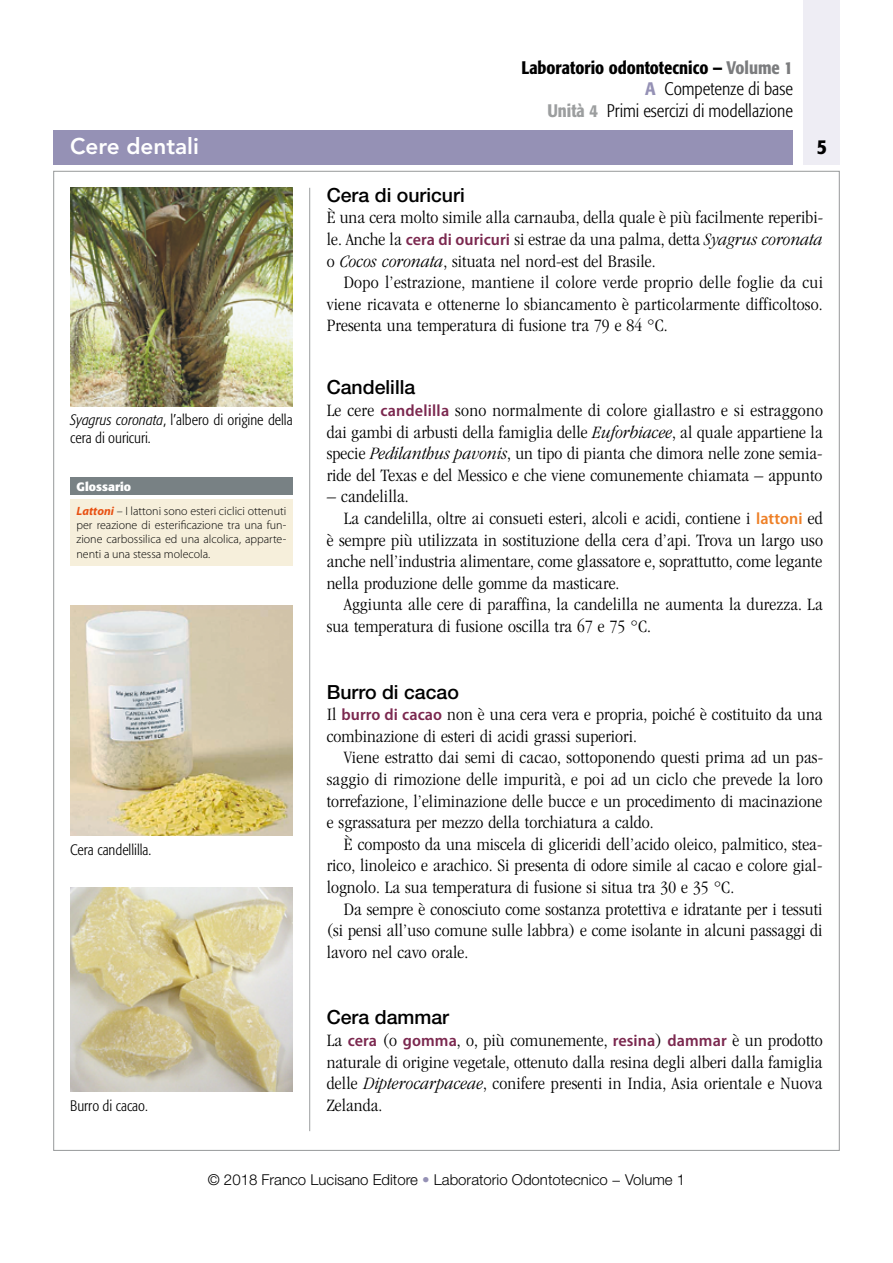
<style>
.page{position:relative;width:893px;height:1263px;background:#fff}
.page>*{position:absolute;margin:0;border:0;box-sizing:border-box;transform-origin:0 0}
.t1{font:800 22.5px "Avenir LT Std";color:#fff}
.t2{font:500 condensed 21px "Formata";color:#000}
.t3{font:500 19.5px "Helvetica Neue LT Std";color:#000}
.t4{font:300 condensed 18px/21.6px "ITC Garamond Std";letter-spacing:.005em;color:#000;text-align:justify;scale:1.05 1}
.t5{font:300 condensed 18px/21.6px "Formata";color:#000;text-align:right}
.t6{font:300 condensed 15px/18px "Formata";color:#000}
.t7{font:300 15px "Helvetica Neue LT Std";color:#000}
.t8{font:300 12px/14.4px "Myriad Pro";color:#000;text-align:justify}
.t9{font:700 12px "Formata";color:#fff}
.s1{font-weight:500}
.s2{font-weight:500;color:#7b7c7e}
.s3{font-weight:500;color:#9591b5}
.s4{font-weight:500;color:#9c9e9f}
.s5{font-style:italic}
.s6{font-weight:700;font-style:italic;color:#e85113}
.s7{font-family:"Myriad Pro";font-weight:600;font-stretch:semi-condensed;font-size:16.5px;color:#7b284f}
.s8{font-family:"Myriad Pro";font-weight:600;font-stretch:semi-condensed;font-size:16.5px;color:#ee8027}
.s9{color:#9591b5}
</style>
<div class="page">
<div style="left:53px;top:130px;width:740px;height:34px;background:#9591b5"></div>
<div style="left:804px;top:0;width:36px;height:164px;background:#eeedf4"></div>
<hr style="left:309px;top:188px;width:1px;height:943px;background:#9c9e9f">
<img style="left:70px;top:188px;width:223px;height:218px">
<img style="left:70px;top:605px;width:223px;height:231px">
<img style="left:70px;top:887px;width:223px;height:204px">
<div style="left:70px;top:499px;width:223px;height:67px;background:#f6efdb"></div>
<div style="left:70px;top:478px;width:223px;height:17px;background:#788184"></div>
<p class="t5" style="left:521px;top:57px;width:273px"><span class="s1">Laboratorio odontotecnico −</span> <span class="s2">Volume 1<br></span><span class="s3">A</span> Competenze di base<br><span class="s4">Unità 4</span> Primi esercizi di modellazione</p>
<p class="t1" style="left:70px;top:133px;width:130px">Cere dentali</p>
<p class="t2" style="left:817px;top:133px;width:12px">5</p>
<p class="t6" style="left:70px;top:411px;width:224px"><span class="s5">Syagrus coronata</span>, l’albero di origine della cera di ouricuri.</p>
<p class="t9" style="left:77px;top:479px;width:56px">Glossario</p>
<p class="t8" style="left:77px;top:504px;width:211px"><span class="s6">Lattoni</span> – I lattoni sono esteri ciclici ottenuti per reazione di esterificazione tra una fun&shy;zione carbossilica ed una alcolica, apparte&shy;nenti a una stessa molecola.</p>
<p class="t6" style="left:70px;top:841px;width:83px">Cera candellilla.</p>
<p class="t6" style="left:70px;top:1097px;width:79px">Burro di cacao.</p>
<p class="t3" style="left:327px;top:183px;width:140px">Cera di ouricuri</p>
<p class="t4" style="left:327px;top:207px;width:474px">È una cera molto simile alla carnauba, della quale è più facilmente reperibi&shy;le. Anche la <span class="s7">cera di ouricuri</span> si estrae da una palma, detta <span class="s5">Syagrus coronata </span>o <span class="s5">Cocos coronata</span>, situata nel nord-est del Brasile.</p>
<p class="t4" style="left:327px;top:272px;width:474px;text-indent:17px">Dopo l’estrazione, mantiene il colore verde proprio delle foglie da cui viene ricavata e ottenerne lo sbiancamento è particolarmente difficoltoso.<br>Presenta una temperatura di fusione tra 79 e 84 °C.</p>
<p class="t3" style="left:327px;top:376px;width:90px">Candelilla</p>
<p class="t4" style="left:327px;top:400px;width:474px">Le cere <span class="s7">candelilla</span> sono normalmente di colore giallastro e si estraggono dai gambi di arbusti della famiglia delle <span class="s5">Euforbiacee</span>, al quale appartiene la specie <span class="s5">Pedilanthus pavonis</span>, un tipo di pianta che dimora nelle zone semia&shy;ride del Texas e del Messico e che viene comunemente chiamata – appunto</p>
<p class="t4" style="left:327px;top:486px;width:80px">– candelilla.</p>
<p class="t4" style="left:344px;top:508px;width:458px">La candelilla, oltre ai consueti esteri, alcoli e acidi, contiene i <span class="s8">lattoni</span> ed</p>
<p class="t4" style="left:327px;top:529px;width:474px">è sempre più utilizzata in sostituzione della cera d’api. Trova un largo uso</p>
<p class="t4" style="left:327px;top:551px;width:473px">anche nell’industria alimentare, come glassatore e, soprattutto, come legante</p>
<p class="t4" style="left:327px;top:572px;width:280px">nella produzione delle gomme da masticare.</p>
<p class="t4" style="left:344px;top:594px;width:458px">Aggiunta alle cere di paraffina, la candelilla ne aumenta la durezza. La</p>
<p class="t4" style="left:327px;top:616px;width:310px">sua temperatura di fusione oscilla tra 67 e 75 °C.</p>
<p class="t3" style="left:327px;top:680px;width:134px">Burro di cacao</p>
<p class="t4" style="left:327px;top:704px;width:474px">Il <span class="s7">burro di cacao</span> non è una cera vera e propria, poiché è costituito da una combinazione di esteri di acidi grassi superiori.</p>
<p class="t4" style="left:327px;top:747px;width:474px;text-indent:17px">Viene estratto dai semi di cacao, sottoponendo questi prima ad un pas&shy;saggio di rimozione delle impurità, e poi ad un ciclo che prevede la loro torrefazione, l’eliminazione delle bucce e un procedimento di macinazione e sgrassatura per mezzo della torchiatura a caldo.</p>
<p class="t4" style="left:327px;top:833px;width:474px;text-indent:17px">È composto da una miscela di gliceridi dell’acido oleico, palmitico, stea&shy;rico, linoleico e arachico. Si presenta di odore simile al cacao e colore gial&shy;lognolo. La sua temperatura di fusione si situa tra 30 e 35 °C.</p>
<p class="t4" style="left:327px;top:898px;width:474px;text-indent:17px">Da sempre è conosciuto come sostanza protettiva e idratante per i tessuti (si pensi all’uso comune sulle labbra) e come isolante in alcuni passaggi di lavoro nel cavo orale.</p>
<p class="t3" style="left:327px;top:1006px;width:124px">Cera dammar</p>
<p class="t4" style="left:327px;top:1030px;width:474px">La <span class="s7">cera</span> (o <span class="s7">gomma</span>, o, più comunemente, <span class="s7">resina</span>) <span class="s7">dammar</span> è un prodotto naturale di origine vegetale, ottenuto dalla resina degli alberi dalla famiglia delle <span class="s5">Dipterocarpaceae</span>, conifere presenti in India, Asia orientale e Nuova Zelanda.</p>
<p class="t7" style="left:208px;top:1170px;width:479px">© 2018 Franco Lucisano Editore <span class="s9">•</span> Laboratorio Odontotecnico − Volume 1</p>
</div>
